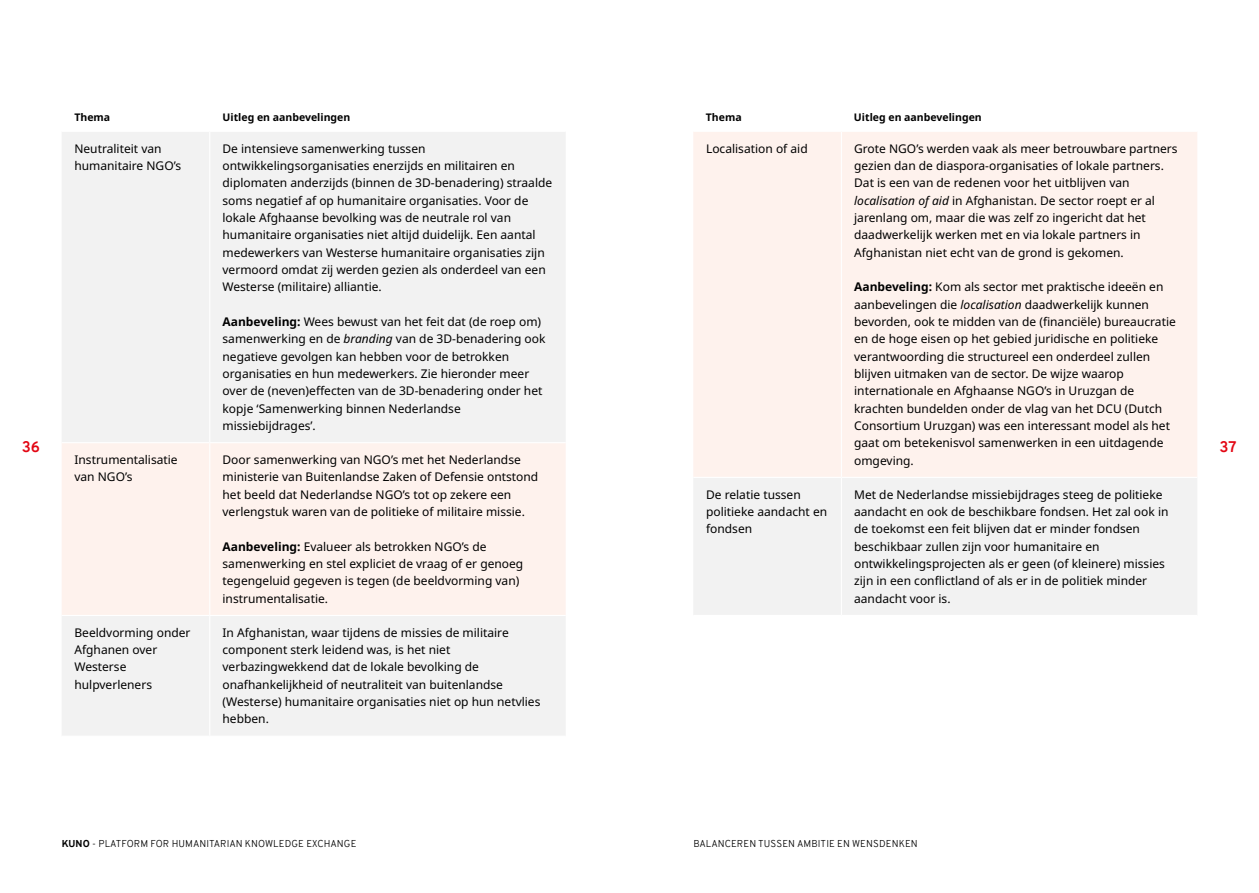
<style>
.page{position:relative;width:1259px;height:893px;background:#fff}
.page>*{position:absolute;margin:0;border:0;box-sizing:border-box;transform-origin:0 0}
.t1{font:700 15px "Overpass";color:#e30613}
.t2{font:12px/17.4px "Noto Sans";color:#000}
.t3{font:700 10.5px "Noto Sans";color:#000}
.t4{font:300 9.75px "Overpass";letter-spacing:.01em;color:#000}
.s1{font-style:italic}
.s2{font-weight:700}
.s3{font-weight:800}
</style>
<div class="page">
<div style="left:62px;top:132px;width:503px;height:603px;background:#f2f2f2"></div>
<div style="left:62px;top:443px;width:504px;height:172px;background:#fef2ed"></div>
<hr style="left:62px;top:442px;width:148px;height:1px;background:#fff">
<hr style="left:210px;top:442px;width:356px;height:1px;background:#fff">
<hr style="left:62px;top:615px;width:148px;height:1px;background:#fff">
<hr style="left:210px;top:615px;width:356px;height:1px;background:#fff">
<hr style="left:209px;top:132px;width:1px;height:310px;background:#fff">
<hr style="left:209px;top:443px;width:1px;height:172px;background:#fff">
<hr style="left:209px;top:616px;width:1px;height:120px;background:#fff">
<div style="left:693px;top:132px;width:504px;height:345px;background:#fef2ed"></div>
<div style="left:694px;top:478px;width:503px;height:137px;background:#f2f2f2"></div>
<hr style="left:841px;top:132px;width:1px;height:345px;background:#fff">
<hr style="left:841px;top:478px;width:1px;height:137px;background:#fff">
<p class="t3" style="left:74px;top:110px;width:37px">Thema</p>
<p class="t3" style="left:222px;top:110px;width:129px">Uitleg en aanbevelingen</p>
<p class="t3" style="left:706px;top:110px;width:37px">Thema</p>
<p class="t3" style="left:854px;top:110px;width:129px">Uitleg en aanbevelingen</p>
<p class="t2" style="left:706px;top:140px;width:103px">Localisation of aid</p>
<p class="t2" style="left:854px;top:140px;width:325px">Grote NGO’s werden vaak als meer betrouwbare partners gezien dan de diaspora-organisaties of lokale partners.<br>Dat is een van de redenen voor het uitblijven van <span class="s1">localisation of aid</span> in Afghanistan. De sector roept er al jarenlang om, maar die was zelf zo ingericht dat het daadwerkelijk werken met en via lokale partners in Afghanistan niet echt van de grond is gekomen.</p>
<p class="t2" style="left:854px;top:278px;width:323px"><span class="s2">Aanbeveling:</span> Kom als sector met praktische ideeën en aanbevelingen die <span class="s1">localisation</span> daadwerkelijk kunnen bevorden, ook te midden van de (financiële) bureaucratie en de hoge eisen op het gebied juridische en politieke verantwoording die structureel een onderdeel zullen blijven uitmaken van de sector. De wijze waarop internationale en Afghaanse NGO’s in Uruzgan de krachten bundelden onder de vlag van het DCU (Dutch Consortium Uruzgan) was een interessant model als het gaat om betekenisvol samenwerken in een uitdagende omgeving.</p>
<p class="t2" style="left:706px;top:486px;width:123px">De relatie tussen politieke aandacht en fondsen</p>
<p class="t2" style="left:854px;top:486px;width:316px">Met de Nederlandse missiebijdrages steeg de politieke aandacht en ook de beschikbare fondsen. Het zal ook in de toekomst een feit blijven dat er minder fondsen beschikbaar zullen zijn voor humanitaire en ontwikkelingsprojecten als er geen (of kleinere) missies zijn in een conflictland of als er in de politiek minder aandacht voor is.</p>
<p class="t2" style="left:74px;top:140px;width:108px">Neutraliteit van humanitaire NGO’s</p>
<p class="t2" style="left:222px;top:140px;width:331px">De intensieve samenwerking tussen ontwikkelingsorganisaties enerzijds en militairen en diplomaten anderzijds (binnen de 3D-benadering) straalde soms negatief af op humanitaire organisaties. Voor de lokale Afghaanse bevolking was de neutrale rol van humanitaire organisaties niet altijd duidelijk. Een aantal medewerkers van Westerse humanitaire organisaties zijn vermoord omdat zij werden gezien als onderdeel van een Westerse (militaire) alliantie.</p>
<p class="t2" style="left:222px;top:313px;width:324px"><span class="s2">Aanbeveling:</span> Wees bewust van het feit dat (de roep om) samenwerking en de <span class="s1">branding</span> van de 3D-benadering ook negatieve gevolgen kan hebben voor de betrokken organisaties en hun medewerkers. Zie hieronder meer over de (neven)effecten van de 3D-benadering onder het kopje ‘Samenwerking binnen Nederlandse missiebijdrages’.</p>
<p class="t2" style="left:74px;top:451px;width:105px">Instrumentalisatie van NGO’s</p>
<p class="t2" style="left:222px;top:451px;width:317px">Door samenwerking van NGO’s met het Nederlandse ministerie van Buitenlandse Zaken of Defensie ontstond het beeld dat Nederlandse NGO’s tot op zekere een verlengstuk waren van de politieke of militaire missie.</p>
<p class="t2" style="left:222px;top:538px;width:302px"><span class="s2">Aanbeveling:</span> Evalueer als betrokken NGO’s de samenwerking en stel expliciet de vraag of er genoeg tegengeluid gegeven is tegen (de beeldvorming van) instrumentalisatie.</p>
<p class="t2" style="left:74px;top:624px;width:118px">Beeldvorming onder<br>Afghanen over<br>Westerse hulpverleners</p>
<p class="t2" style="left:222px;top:624px;width:319px">In Afghanistan, waar tijdens de missies de militaire component sterk leidend was, is het niet verbazingwekkend dat de lokale bevolking de onafhankelijkheid of neutraliteit van buitenlandse (Westerse) humanitaire organisaties niet op hun netvlies hebben.</p>
<p class="t1" style="left:22px;top:436px;width:20px">36</p>
<p class="t1" style="left:1219px;top:436px;width:19px">37</p>
<p class="t4" style="left:62px;top:837px;width:296px"><span class="s3">KUNO</span> - PLATFORM FOR HUMANITARIAN KNOWLEDGE EXCHANGE</p>
<p class="t4" style="left:693px;top:837px;width:226px">BALANCEREN TUSSEN AMBITIE EN WENSDENKEN</p>
</div>
